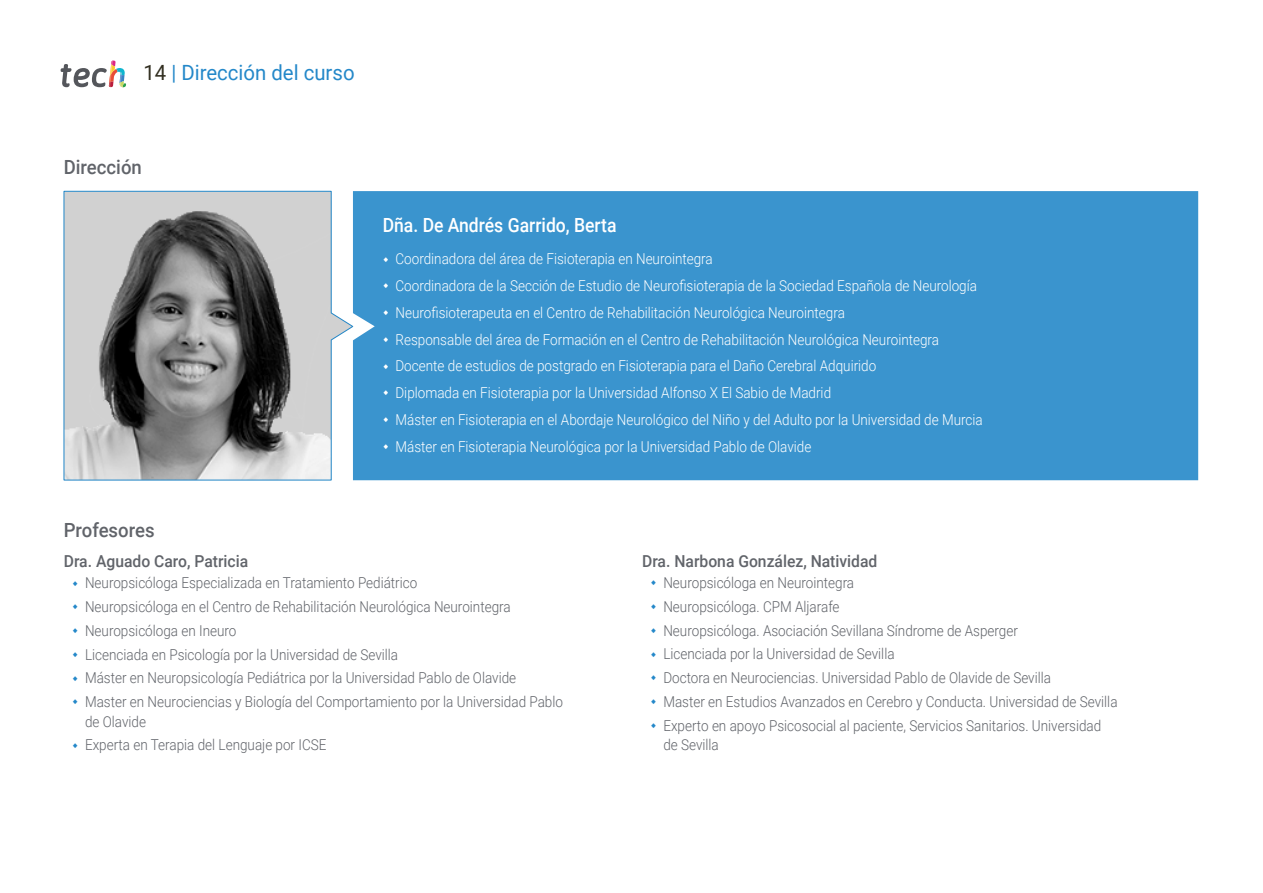
<style>
.page{position:relative;width:1263px;height:893px;background:#fff}
.page>*{position:absolute;margin:0;border:0;box-sizing:border-box;transform-origin:0 0}
.t1{font:21px "Roboto";color:#2488c9}
.t2{font:500 19.5px "Roboto";color:#fff;scale:.9 1}
.t3{font:500 19.5px "Roboto";color:#61646a;scale:.95 1}
.t4{font:500 16.5px "Roboto";color:#61646a;scale:.95 1}
.t5{font:300 15px/23.7px "Roboto";color:#61646a;scale:.9 1}
.t6{font:300 15px/26.7px "Roboto";color:#fff;scale:.9 1}
.s1{color:#312e20}
</style>
<div class="page">
<svg style="left:61px;top:61px;width:65px;height:27px"></svg>
<div style="left:353px;top:191px;width:845px;height:289px;background:#3a94ce"></div>
<svg style="left:64px;top:191px;width:289px;height:289px"></svg>
<svg style="left:384px;top:257px;width:4px;height:5px"></svg>
<svg style="left:384px;top:283px;width:4px;height:5px"></svg>
<svg style="left:384px;top:310px;width:4px;height:5px"></svg>
<svg style="left:384px;top:337px;width:4px;height:5px"></svg>
<svg style="left:384px;top:364px;width:4px;height:5px"></svg>
<svg style="left:384px;top:390px;width:4px;height:5px"></svg>
<svg style="left:384px;top:417px;width:4px;height:5px"></svg>
<svg style="left:384px;top:444px;width:4px;height:5px"></svg>
<h1 class="t1" style="left:144px;top:57px;width:213px"><span class="s1">14</span> | Dirección del curso</h1>
<h2 class="t3" style="left:64px;top:153px;width:84px">Dirección</h2>
<h2 class="t2" style="left:383px;top:212px;width:261px">Dña. De Andrés Garrido, Berta</h2>
<p class="t6" style="left:395px;top:245px;width:654px">Coordinadora del área de Fisioterapia en Neurointegra<br>Coordinadora de la Sección de Estudio de Neurofisioterapia de la Sociedad Española de Neurología Neurofisioterapeuta en el Centro de Rehabilitación Neurológica Neurointegra<br>Responsable del área de Formación en el Centro de Rehabilitación Neurológica Neurointegra Docente de estudios de postgrado en Fisioterapia para el Daño Cerebral Adquirido<br>Diplomada en Fisioterapia por la Universidad Alfonso X El Sabio de Madrid<br>Máster en Fisioterapia en el Abordaje Neurológico del Niño y del Adulto por la Universidad de Murcia Máster en Fisioterapia Neurológica por la Universidad Pablo de Olavide</p>
<h2 class="t3" style="left:64px;top:517px;width:97px">Profesores</h2>
<p class="t4" style="left:64px;top:549px;width:196px">Dra. Aguado Caro, Patricia</p>
<p class="t5" style="left:85px;top:571px;width:532px">Neuropsicóloga Especializada en Tratamiento Pediátrico<br>Neuropsicóloga en el Centro de Rehabilitación Neurológica Neurointegra Neuropsicóloga en Ineuro<br>Licenciada en Psicología por la Universidad de Sevilla<br>Máster en Neuropsicología Pediátrica por la Universidad Pablo de Olavide<br>Master en Neurociencias y Biología del Comportamiento por la Universidad Pablo</p>
<p class="t5" style="left:85px;top:709px;width:270px">de Olavide<br>Experta en Terapia del Lenguaje por ICSE</p>
<p class="t4" style="left:642px;top:549px;width:249px">Dra. Narbona González, Natividad</p>
<p class="t5" style="left:663px;top:570px;width:506px">Neuropsicóloga en Neurointegra<br>Neuropsicóloga. CPM Aljarafe<br>Neuropsicóloga. Asociación Sevillana Síndrome de Asperger<br>Licenciada por la Universidad de Sevilla<br>Doctora en Neurociencias. Universidad Pablo de Olavide de Sevilla<br>Master en Estudios Avanzados en Cerebro y Conducta. Universidad de Sevilla Experto en apoyo Psicosocial al paciente, Servicios Sanitarios. Universidad</p>
<p class="t5" style="left:663px;top:732px;width:63px">de Sevilla</p>
</div>
